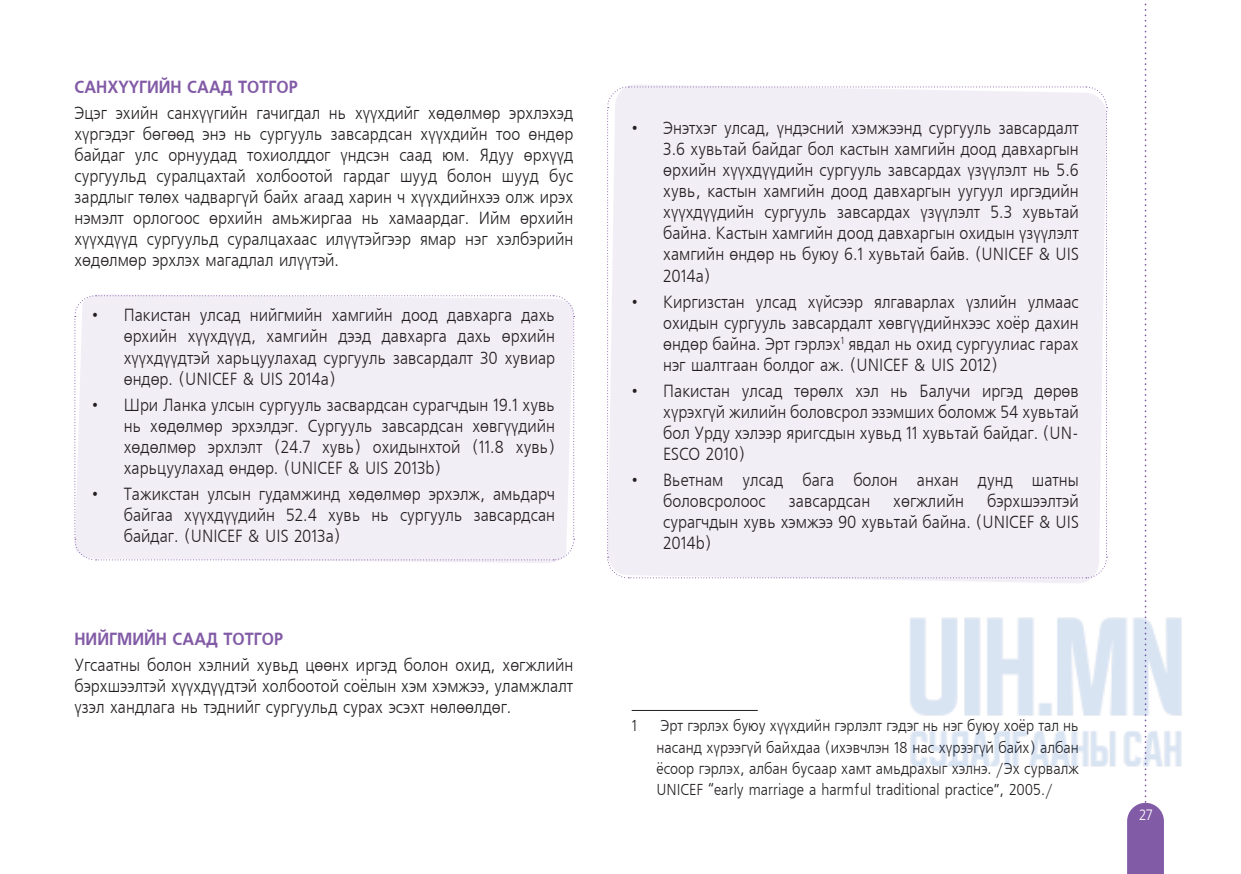
<style>
.page{position:relative;width:1241px;height:874px;background:#fff}
.page>*{position:absolute;margin:0;border:0;box-sizing:border-box;transform-origin:0 0}
.text{font:17.5px/21px "Mogul Freeset";color:#231f20;text-align:justify;scale:.9 1}
.text-2{font:700 17.5px "Mogul Freeset";color:#825ba6;scale:.9 1}
.ishlel{font:15.75px/21px "Mogul Freeset";color:#231f20;text-align:justify;scale:.9 1}
.t1{font:14.88px "Mogul Freeset";color:#fff;scale:.9 1}
</style>
<div class="page">
<div style="left:74px;top:295px;width:265px;height:265px;background:#f2eef6"></div>
<img style="left:339px;top:3px;width:843px;height:870px">
<p class="text-2" style="left:74px;top:77px;width:250px">САНХҮҮГИЙН СААД ТОТГОР</p>
<p class="text" style="left:74px;top:103px;width:555px">Эцэг эхийн санхүүгийн гачигдал нь хүүхдийг хөдөлмөр эрхлэхэд хүргэдэг бөгөөд энэ нь сургууль завсардсан хүүхдийн тоо өндөр байдаг улс орнуудад тохиолддог үндсэн саад юм. Ядуу өрхүүд сургуульд суралцахтай холбоотой гардаг шууд болон шууд бус зардлыг төлөх чадваргүй байх агаад харин ч хүүхдийнхээ олж ирэх нэмэлт орлогоос өрхийн амьжиргаа нь хамаардаг. Ийм өрхийн хүүхдүүд сургуульд суралцахаас илүүтэйгээр ямар нэг хэлбэрийн хөдөлмөр эрхлэх магадлал илүүтэй.</p>
<p class="text" style="left:124px;top:305px;width:480px;text-indent:-32px">• Пакистан улсад нийгмийн хамгийн доод давхарга дахь өрхийн хүүхдүүд, хамгийн дээд давхарга дахь өрхийн хүүхдүүдтэй харьцуулахад сургууль завсардалт 30 хувиар өндөр. (UNICEF &amp; UIS 2014a)</p>
<p class="text" style="left:124px;top:394px;width:480px;text-indent:-32px">• Шри Ланка улсын сургууль засвардсан сурагчдын 19.1 хувь нь хөдөлмөр эрхэлдэг. Сургууль завсардсан хөвгүүдийн хөдөлмөр эрхлэлт (24.7 хувь) охидынхтой (11.8 хувь) харьцуулахад өндөр. (UNICEF &amp; UIS 2013b)</p>
<p class="text" style="left:124px;top:483px;width:480px;text-indent:-32px">• Тажикстан улсын гудамжинд хөдөлмөр эрхэлж, амьдарч байгаа хүүхдүүдийн 52.4 хувь нь сургууль завсардсан байдаг. (UNICEF &amp; UIS 2013a)</p>
<p class="text-2" style="left:74px;top:629px;width:233px">НИЙГМИЙН СААД ТОТГОР</p>
<p class="text" style="left:74px;top:655px;width:555px">Угсаатны болон хэлний хувьд цөөнх иргэд болон охид, хөгжлийн бэрхшээлтэй хүүхдүүдтэй холбоотой соёлын хэм хэмжээ, уламжлалт үзэл хандлага нь тэднийг сургуульд сурах эсэхт нөлөөлдөг.</p>
<p class="text" style="left:663px;top:119px;width:463px;text-indent:-32px">• Энэтхэг улсад, үндэсний хэмжээнд сургууль завсардалт 3.6 хувьтай байдаг бол кастын хамгийн доод давхаргын өрхийн хүүхдүүдийн сургууль завсардах үзүүлэлт нь 5.6 хувь, кастын хамгийн доод давхаргын уугуул иргэдийн хүүхдүүдийн сургууль завсардах үзүүлэлт 5.3 хувьтай байна. Кастын хамгийн доод давхаргын охидын үзүүлэлт хамгийн өндөр нь буюу 6.1 хувьтай байв. (UNICEF &amp; UIS 2014a)</p>
<p class="text" style="left:663px;top:292px;width:463px;text-indent:-32px">• Киргизстан улсад хүйсээр ялгаварлах үзлийн улмаас охидын сургууль завсардалт хөвгүүдийнхээс хоёр дахин өндөр байна. Эрт гэрлэх<sup>1</sup> явдал нь охид сургуулиас гарах нэг шалтгаан болдог аж. (UNICEF &amp; UIS 2012)</p>
<p class="text" style="left:663px;top:381px;width:463px;text-indent:-32px">• Пакистан улсад төрөлх хэл нь Балучи иргэд дөрөв хүрэхгүй жилийн боловсрол эзэмших боломж 54 хувьтай бол Урду хэлээр яригсдын хувьд 11 хувьтай байдаг. (UN-ESCO 2010)</p>
<p class="text" style="left:663px;top:469px;width:463px;text-indent:-32px">• Вьетнам улсад бага болон анхан дунд шатны боловсролоос</p>
<p class="text" style="left:663px;top:490px;width:463px;text-indent:324px">бэрхшээлтэй сурагчдын хувь хэмжээ 90 хувьтай байна. (UNICEF &amp; UIS 2014b)</p>
<p class="text" style="left:788px;top:490px;width:92px">завсардсан</p>
<p class="text" style="left:893px;top:490px;width:80px">хөгжлийн</p>
<p class="ishlel" style="left:631px;top:716px;width:7px">1</p>
<p class="ishlel" style="left:656px;top:716px;width:471px">Эрт гэрлэх буюу хүүхдийн гэрлэлт гэдэг нь нэг буюу хоёр тал нь насанд хүрээгүй байхдаа (ихэвчлэн 18 нас хүрээгүй байх) албан ёсоор гэрлэх, албан бусаар хамт амьдрахыг хэлнэ. /Эх сурвалж UNICEF “early marriage a harmful traditional practice”, 2005./</p>
<p class="t1" style="left:1138px;top:806px;width:16px">27</p>
</div>
